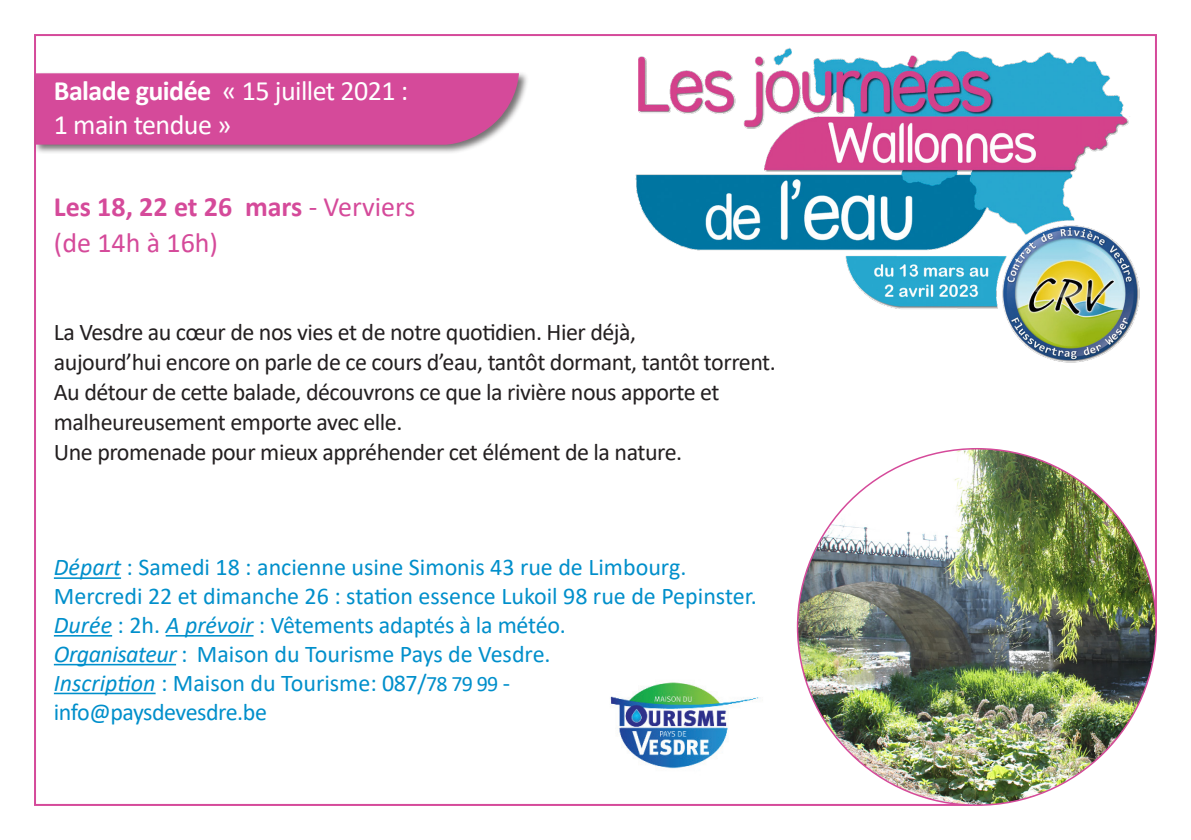
<style>
.page{position:relative;width:1191px;height:840px;background:#fff}
.page>*{position:absolute;margin:0;border:0;box-sizing:border-box;transform-origin:0 0}
.t1{font:28px "Calibri";letter-spacing:-.02em;color:#fff}
.t2{font:700 28px "Calibri";color:#d54a9a}
.t3{font:28px "Calibri";color:#d54a9a}
.t4{font:24px "Calibri";letter-spacing:-.02em;color:#231f20}
.t5{font:24px/28.8px "Calibri";color:#008fcb}
.t6{font:24px "Calibri";letter-spacing:-.02em;color:#008fcb}
.s1{font-weight:700}
.s2{font-weight:400}
.s3{font-style:italic}
.s4{font-size:22px}
</style>
<div class="page">
<img style="left:635px;top:48px;width:505px;height:315px">
<div style="left:33px;top:71px;width:496px;height:83px;background:#231f20;opacity:.62"></div>
<div style="left:36px;top:73px;width:483px;height:72px;background:#d54a9a"></div>
<hr style="left:54px;top:577px;width:67px;height:1px;background:#008fcb">
<hr style="left:54px;top:634px;width:58px;height:2px;background:#008fcb">
<hr style="left:166px;top:634px;width:87px;height:2px;background:#008fcb">
<hr style="left:54px;top:663px;width:122px;height:2px;background:#008fcb">
<hr style="left:54px;top:692px;width:102px;height:1px;background:#008fcb">
<img style="left:797px;top:448px;width:359px;height:356px">
<img style="left:610px;top:682px;width:149px;height:87px">
<p class="t1" style="left:54px;top:72px;width:356px"><span class="s1">Balade guidée</span> « 15 juillet 2021 :</p>
<p class="t1" style="left:54px;top:105px;width:179px">1 main tendue »</p>
<p class="t2" style="left:54px;top:187px;width:363px">Les 18, 22 et 26 mars <span class="s2">- Verviers</span></p>
<p class="t3" style="left:54px;top:223px;width:166px">(de 14h à 16h)</p>
<p class="t4" style="left:54px;top:315px;width:584px">La Vesdre au cœur de nos vies et de notre quotidien. Hier déjà,</p>
<p class="t4" style="left:54px;top:345px;width:723px">aujourd’hui encore on parle de ce cours d’eau, tantôt dormant, tantôt torrent.</p>
<p class="t4" style="left:54px;top:375px;width:667px">Au détour de cette balade, découvrons ce que la rivière nous apporte et</p>
<p class="t4" style="left:54px;top:405px;width:350px">malheureusement emporte avec elle.</p>
<p class="t4" style="left:54px;top:435px;width:630px">Une promenade pour mieux appréhender cet élément de la nature.</p>
<p class="t5" style="left:54px;top:552px;width:634px"><span class="s3">Départ</span> : Samedi 18 : ancienne usine Simonis 43 rue de Limbourg.</p>
<p class="t5" style="left:54px;top:581px;width:704px">Mercredi 22 et dimanche 26 : station essence Lukoil 98 rue de Pepinster.<br><span class="s3">Durée</span> : 2h. <span class="s3">A prévoir</span> : Vêtements adaptés à la météo.</p>
<p class="t5" style="left:54px;top:638px;width:498px"><span class="s3">Organisateur</span> : Maison du Tourisme Pays de Vesdre.</p>
<p class="t5" style="left:54px;top:667px;width:457px"><span class="s3">Inscription</span> : Maison du Tourisme: 087/<span class="s4">78 79 99</span> -</p>
<p class="t6" style="left:54px;top:694px;width:215px">info@paysdevesdre.be</p>
</div>
